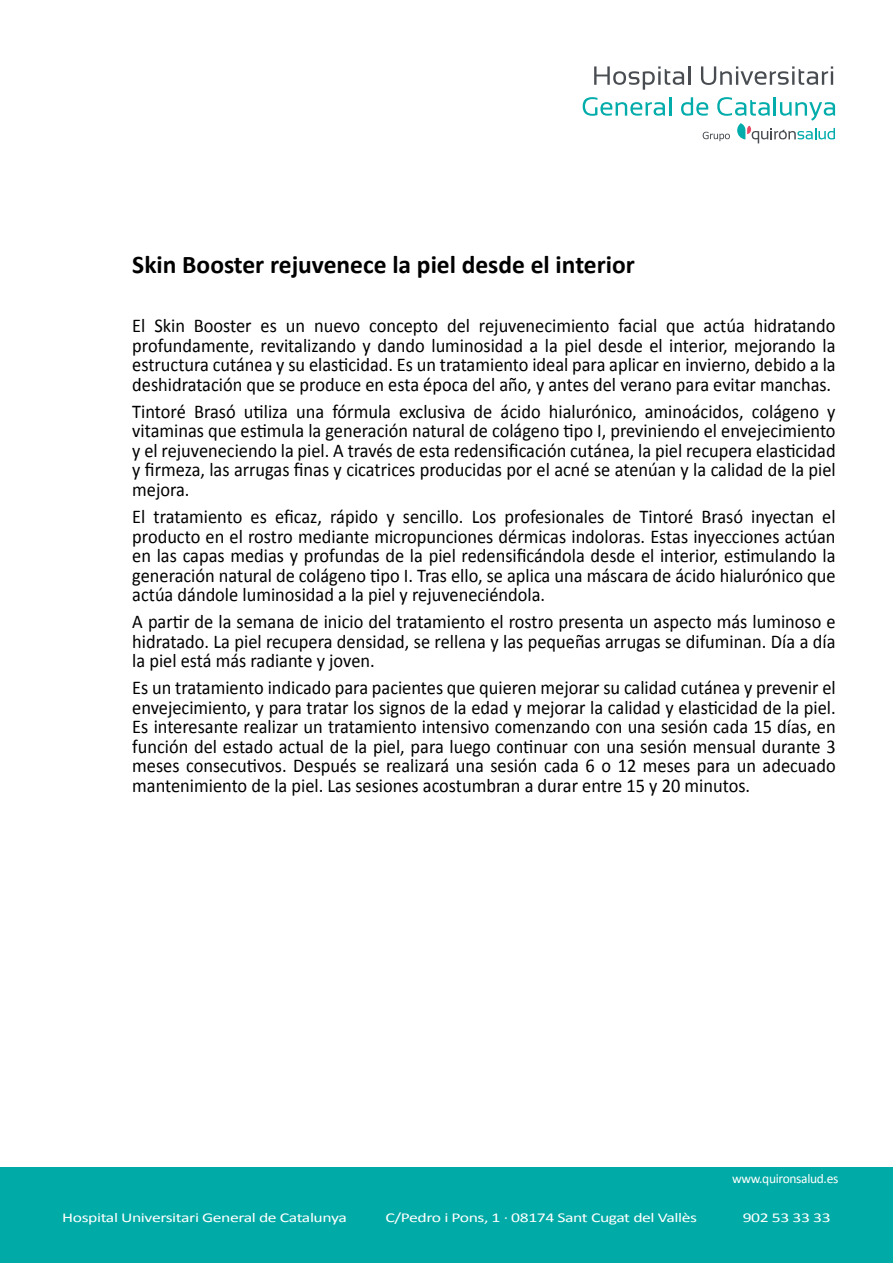
<style>
.page{position:relative;width:893px;height:1263px;background:#fff}
.page>*{position:absolute;margin:0;border:0;box-sizing:border-box;transform-origin:0 0}
.t1{font:700 25.5px "Calibri";color:#000}
.t2{font:19.5px/19.5px "Calibri";color:#000;text-align:justify;scale:.94 1}
.t3{font:13.5px "Calibri";letter-spacing:-.025em;color:#fff;scale:1.31 1}
.t4{font:13.5px "Calibri";letter-spacing:-.025em;color:#fff}
</style>
<div class="page">
<div style="left:0;top:1167px;width:893px;height:96px;background:#00aaa6"></div>
<svg style="left:594px;top:66px;width:96px;height:24px"></svg>
<svg style="left:701px;top:66px;width:132px;height:19px"></svg>
<svg style="left:583px;top:97px;width:88px;height:19px"></svg>
<svg style="left:681px;top:97px;width:154px;height:46px"></svg>
<h1 class="t1" style="left:132px;top:248px;width:504px">Skin Booster rejuvenece la piel desde el interior</h1>
<p class="t2" style="left:132px;top:316px;width:750px">El Skin Booster es un nuevo concepto del rejuvenecimiento facial que actúa hidratando profundamente, revitalizando y dando luminosidad a la piel desde el interior, mejorando la estructura cutánea y su elasticidad. Es un tratamiento ideal para aplicar en invierno, debido a la deshidratación que se produce en esta época del año, y antes del verano para evitar manchas.</p>
<p class="t2" style="left:132px;top:402px;width:750px">Tintoré Brasó utiliza una fórmula exclusiva de ácido hialurónico, aminoácidos, colágeno y vitaminas que estimula la generación natural de colágeno tipo I, previniendo el envejecimiento y el rejuveneciendo la piel. A través de esta redensificación cutánea, la piel recupera elasticidad y firmeza, las arrugas finas y cicatrices producidas por el acné se atenúan y la calidad de la piel mejora.</p>
<p class="t2" style="left:132px;top:507px;width:750px">El tratamiento es eficaz, rápido y sencillo. Los profesionales de Tintoré Brasó inyectan el producto en el rostro mediante micropunciones dérmicas indoloras. Estas inyecciones actúan en las capas medias y profundas de la piel redensificándola desde el interior, estimulando la generación natural de colágeno tipo I. Tras ello, se aplica una máscara de ácido hialurónico que actúa dándole luminosidad a la piel y rejuveneciéndola.</p>
<p class="t2" style="left:132px;top:612px;width:750px">A partir de la semana de inicio del tratamiento el rostro presenta un aspecto más luminoso e hidratado. La piel recupera densidad, se rellena y las pequeñas arrugas se difuminan. Día a día la piel está más radiante y joven.</p>
<p class="t2" style="left:132px;top:678px;width:750px">Es un tratamiento indicado para pacientes que quieren mejorar su calidad cutánea y prevenir el envejecimiento, y para tratar los signos de la edad y mejorar la calidad y elasticidad de la piel.<br>Es interesante realizar un tratamiento intensivo comenzando con una sesión cada 15 días, en función del estado actual de la piel, para luego continuar con una sesión mensual durante 3 meses consecutivos. Después se realizará una sesión cada 6 o 12 meses para un adecuado mantenimiento de la piel. Las sesiones acostumbran a durar entre 15 y 20 minutos.</p>
<p class="t4" style="left:732px;top:1170px;width:108px">www.quironsalud.es</p>
<p class="t3" style="left:62px;top:1209px;width:219px">Hospital Universitari General de Catalunya</p>
<p class="t3" style="left:385px;top:1209px;width:239px">C/Pedro i Pons, 1 · 08174 Sant Cugat del Vallès</p>
<p class="t3" style="left:743px;top:1209px;width:69px">902 53 33 33</p>
</div>
